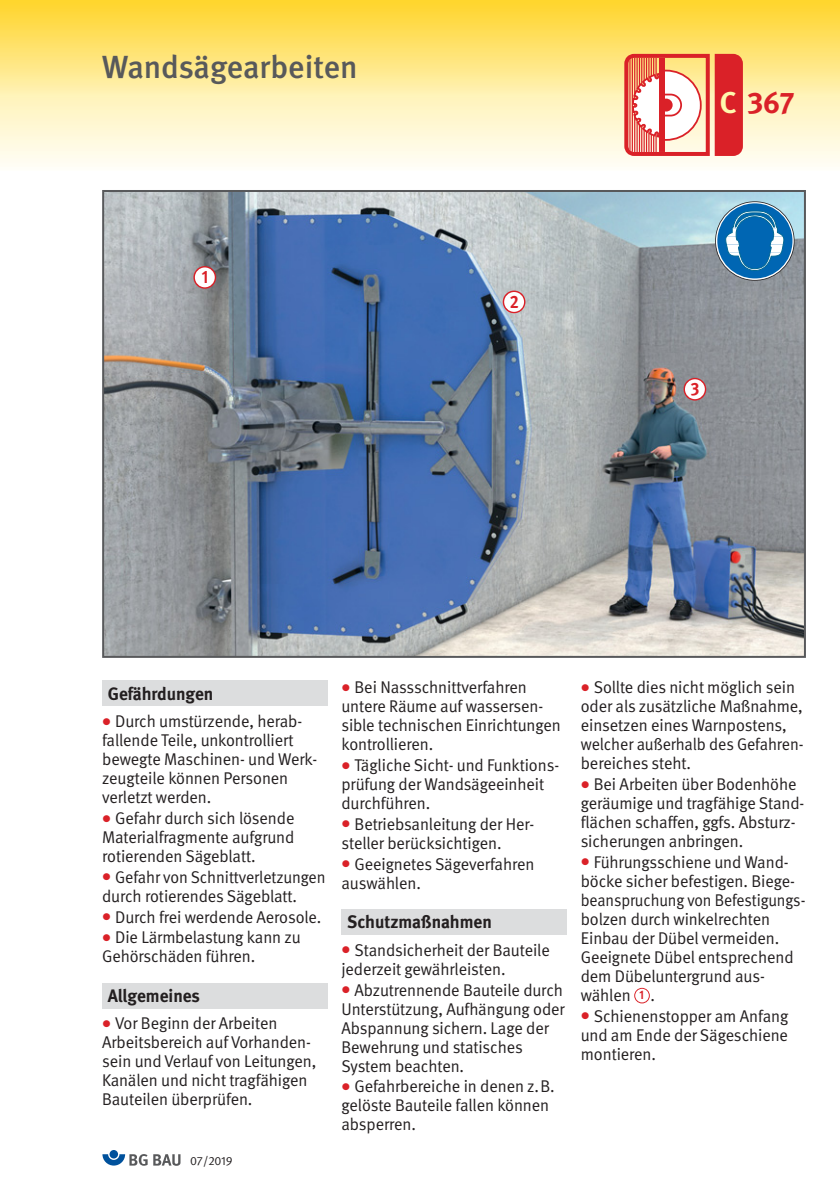
<style>
.page{position:relative;width:840px;height:1191px;background:#fff}
.page>*{position:absolute;margin:0;border:0;box-sizing:border-box;transform-origin:0 0}
.t1{font:500 32px "DGUV Meta";color:#58595b}
.t2{font:700 30px "DGUV Meta";color:#da2128}
.t3{font:700 18px "DGUV Meta";color:#231f20}
.t4{font:700 18px "DGUV Meta";color:#da2128;scale:.9 1}
.t5{font:17px/19px "DGUV Meta";letter-spacing:-.005em;color:#231f20}
.t6{font:17px/19px "DGUV Meta";letter-spacing:-.005em;color:#231f20;scale:.95 1}
.t7{font:700 12.4px "DGUV Meta";color:#da2128;scale:.9 1}
.t8{font:12px "DGUV Meta";letter-spacing:-.005em;color:#231f20}
.s1{color:#fff9ae}
.s2{color:#da2128}
</style>
<div class="page">
<svg style="left:0;top:96px;width:839px;height:70px;background:#fef7d7"></svg>
<img style="left:0;top:0;width:839px;height:96px">
<svg style="left:624px;top:54px;width:78px;height:102px"></svg>
<div style="left:714px;top:54px;width:28px;height:102px;background:#da2128"></div>
<div style="left:102px;top:680px;width:225px;height:26px;background:#dcddde"></div>
<svg style="left:634px;top:987px;width:15px;height:16px"></svg>
<div style="left:634px;top:988px;width:14px;height:14px;background:#fff;border-radius:50%"></div>
<img style="left:105px;top:193px;width:697px;height:462px">
<div style="left:102px;top:190px;width:703px;height:468px;border:2px solid #58595b"></div>
<div style="left:109px;top:1150px;width:9px;height:8px;background:#00519c;border-radius:50%"></div>
<svg style="left:102px;top:1154px;width:45px;height:11px"></svg>
<svg style="left:153px;top:1154px;width:27px;height:11px"></svg>
<svg style="left:502px;top:290px;width:23px;height:23px"></svg>
<div style="left:504px;top:292px;width:19px;height:20px;background:#fff;border-radius:50%"></div>
<svg style="left:683px;top:378px;width:22px;height:22px"></svg>
<div style="left:684px;top:379px;width:20px;height:20px;background:#fff;border-radius:50%"></div>
<svg style="left:193px;top:266px;width:23px;height:23px"></svg>
<div style="left:195px;top:267px;width:20px;height:20px;background:#fff;border-radius:50%"></div>
<svg style="left:715px;top:202px;width:78px;height:78px"></svg>
<div style="left:717px;top:203px;width:75px;height:75px;background:#0066b3;border-radius:50%"></div>
<svg style="left:725px;top:211px;width:58px;height:59px"></svg>
<div style="left:714px;top:201px;width:80px;height:80px;border:2px solid #231f20;border-radius:50%"></div>
<div style="left:102px;top:983px;width:225px;height:25px;background:#dcddde"></div>
<div style="left:341px;top:909px;width:225px;height:26px;background:#dcddde"></div>
<h1 class="t1" style="left:102px;top:55px;width:257px">Wandsägearbeiten</h1>
<p class="t4" style="left:202px;top:270px;width:9px">1</p>
<p class="t4" style="left:509px;top:295px;width:12px">2</p>
<h2 class="t2" style="left:719px;top:91px;width:76px"><span class="s1">C</span> 367</h2>
<p class="t4" style="left:690px;top:382px;width:11px">3</p>
<p class="t3" style="left:108px;top:687px;width:107px">Gefährdungen</p>
<p class="t5" style="left:102px;top:713px;width:217px"><span class="s2">●</span> Durch umstürzende, herab - fallende Teile, unkontrolliert bewegte Maschinen- und Werk&shy;zeugteile können Personen verletzt werden.</p>
<p class="t5" style="left:102px;top:810px;width:194px;text-align:justify"><span class="s2">●</span> Gefahr durch sich lösende Materialfragmente aufgrund rotierenden Sägeblatt.</p>
<p class="t6" style="left:102px;top:868px;width:236px"><span class="s2">●</span> Gefahr von Schnittverletzungen durch rotierendes Sägeblatt.</p>
<p class="t5" style="left:102px;top:908px;width:221px"><span class="s2">●</span> Durch frei werdende Aerosole.</p>
<p class="t5" style="left:102px;top:929px;width:200px"><span class="s2">●</span> Die Lärmbelastung kann zu<br>Gehörschäden führen.</p>
<p class="t3" style="left:108px;top:989px;width:94px">Allgemeines</p>
<p class="t5" style="left:102px;top:1015px;width:216px"><span class="s2">●</span> Vor Beginn der Arbeiten<br>Arbeits bereich auf Vorhanden&shy;sein und Verlauf von Leitungen,<br>Kanälen und nicht tragfähigen<br>Bau teilen überprüfen.</p>
<p class="t8" style="left:190px;top:1156px;width:44px">07/2019</p>
<p class="t5" style="left:341px;top:679px;width:221px"><span class="s2">●</span> Bei Nassschnittverfahren untere Räume auf wassersen - sible technischen Einrichtungen kontrollieren.</p>
<p class="t5" style="left:341px;top:757px;width:219px"><span class="s2">●</span> Tägliche Sicht- und Funktions&shy;prüfung der Wandsägeeinheit durchführen.</p>
<p class="t5" style="left:341px;top:815px;width:194px"><span class="s2">●</span> Betriebsanleitung der Her - steller berücksichtigen.</p>
<p class="t5" style="left:341px;top:855px;width:194px"><span class="s2">●</span> Geeignetes Sägeverfahren auswählen.</p>
<p class="t3" style="left:347px;top:915px;width:146px">Schutzmaßnahmen</p>
<p class="t5" style="left:341px;top:941px;width:210px"><span class="s2">●</span> Standsicherheit der Bauteile jederzeit gewährleisten.</p>
<p class="t5" style="left:341px;top:981px;width:225px"><span class="s2">●</span> Abzutrennende Bauteile durch<br>Unterstützung, Aufhängung oder<br>Abspannung sichern. Lage der<br>Bewehrung und statisches<br>System beachten.</p>
<p class="t5" style="left:341px;top:1078px;width:215px"><span class="s2">●</span> Gefahrbereiche in denen z.B. gelöste Bauteile fallen können absperren.</p>
<p class="t5" style="left:580px;top:679px;width:224px"><span class="s2">●</span> Sollte dies nicht möglich sein oder als zusätzliche Maßnahme, einsetzen eines Warnpostens, welcher außerhalb des Gefahren - bereiches steht.</p>
<p class="t5" style="left:580px;top:776px;width:225px"><span class="s2">●</span> Bei Arbeiten über Bodenhöhe geräumige und tragfähige Stand&shy;flächen schaffen, ggfs. Absturz&shy;sicherungen anbringen.</p>
<p class="t5" style="left:580px;top:853px;width:226px"><span class="s2">●</span> Führungsschiene und Wand&shy;böcke sicher befestigen. Biege&shy;beanspruchung von Befestigungs - bolzen durch winkelrechten<br>Einbau der Dübel vermeiden.<br>Geeignete Dübel entsprechend dem Dübeluntergrund aus - wählen .</p>
<p class="t5" style="left:580px;top:1007px;width:209px;text-align:justify"><span class="s2">●</span> Schienenstopper am Anfang und am Ende der Sägeschiene montieren.</p>
<p class="t7" style="left:639px;top:990px;width:7px">1</p>
</div>
